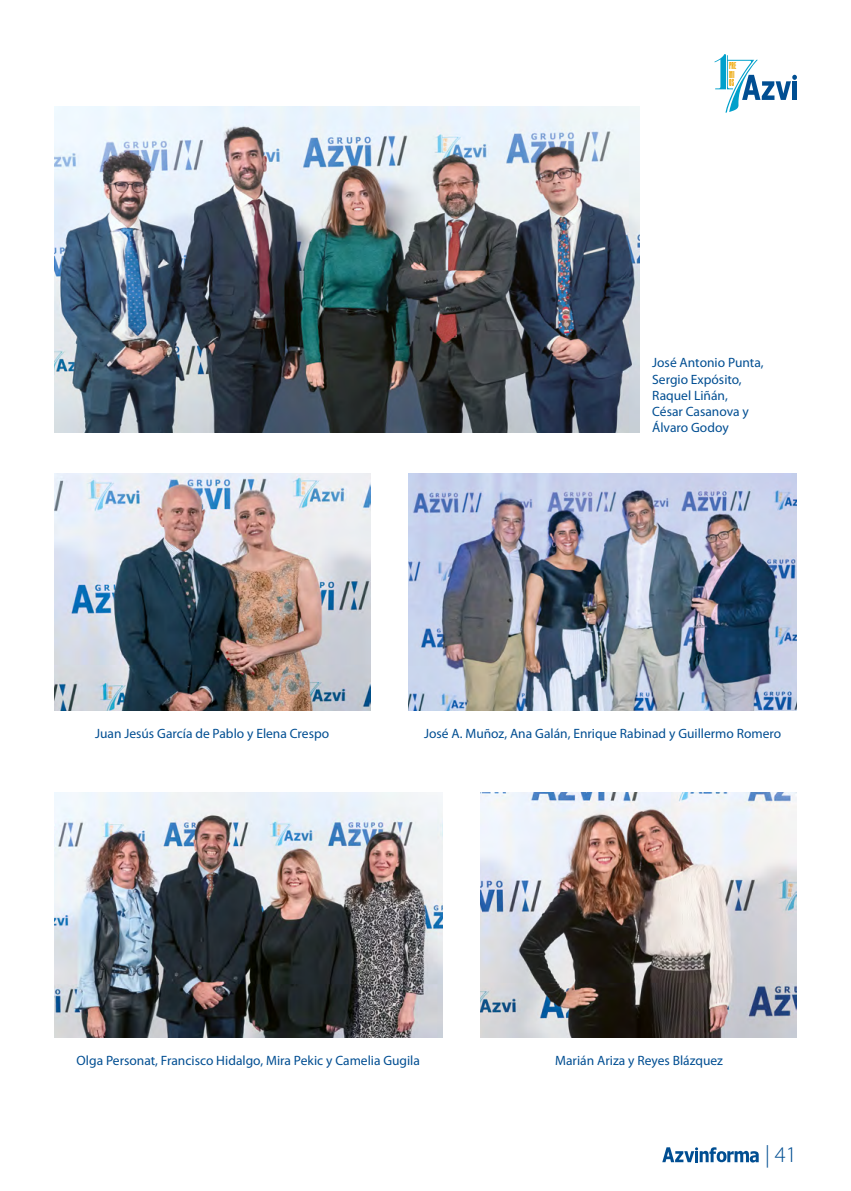
<style>
.page{position:relative;width:851px;height:1191px;background:#fff}
.page>*{position:absolute;margin:0;border:0;box-sizing:border-box;transform-origin:0 0}
.t1{font:300 22.5px "Myriad Pro";color:#004e92}
.t2{font:13.5px/16.2px "Myriad Pro";color:#004e92}
.t3{font:condensed 10.2px/8.6px "Aurora BT";color:#eda500;scale:.92 1}
</style>
<div class="page">
<svg style="left:662px;top:1147px;width:96px;height:15px"></svg>
<svg style="left:714px;top:54px;width:82px;height:59px"></svg>
<img style="left:54px;top:792px;width:388px;height:245px">
<img style="left:54px;top:106px;width:585px;height:327px">
<img style="left:54px;top:474px;width:316px;height:236px">
<img style="left:480px;top:792px;width:316px;height:245px">
<img style="left:408px;top:474px;width:388px;height:236px">
<p class="t3" style="left:729px;top:62px;width:9px">PRE<br>MI<br>OS</p>
<p class="t2" style="left:652px;top:354px;width:113px">José Antonio Punta,<br>Sergio Expósito,<br>Raquel Liñán,<br>César Casanova y<br>Álvaro Godoy</p>
<p class="t2" style="left:95px;top:725px;width:235px">Juan Jesús García de Pablo y Elena Crespo</p>
<p class="t2" style="left:424px;top:725px;width:358px">José A. Muñoz, Ana Galán, Enrique Rabinad y Guillermo Romero</p>
<p class="t2" style="left:77px;top:1052px;width:345px">Olga Personat, Francisco Hidalgo, Mira Pekic y Camelia Gugila</p>
<p class="t2" style="left:555px;top:1052px;width:169px">Marián Ariza y Reyes Blázquez</p>
<h1 class="t1" style="left:765px;top:1142px;width:33px">| 41</h1>
</div>
